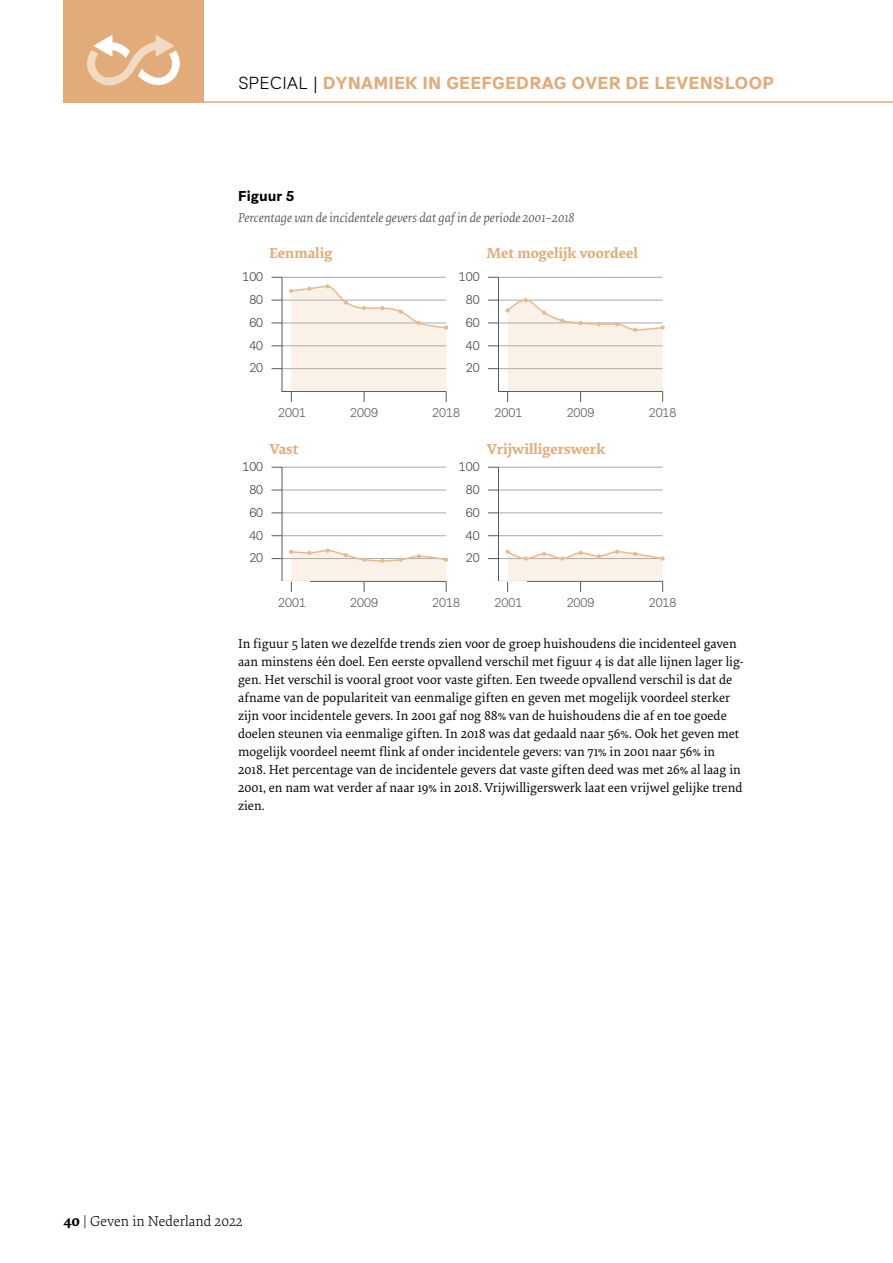
<style>
.page{position:relative;width:893px;height:1263px;background:#fff}
.page>*{position:absolute;margin:0;border:0;box-sizing:border-box;transform-origin:0 0}
.t1{font:700 16.5px "Synthese";color:#e1ac7a}
.t2{font:700 15px "Elena Basic";color:#e1ad79}
.t3{font:300 15px "Elena Basic";color:#000}
.t4{font:13.5px/18px "Elena Basic";color:#000}
.t5{font:italic 13.5px "Elena Basic";color:#58595b}
.t6{font:700 13.5px "Synthese";color:#000}
.t7{font:300 12px "Synthese";color:#58595b}
.t8{font:300 12px "Synthese";color:#414042}
.s1{font-weight:300;color:#000}
.s2{font-weight:700}
</style>
<div class="page">
<hr style="left:64px;top:101px;width:829px;height:2px;background:#e1ac7a">
<div style="left:64px;top:0;width:140px;height:103px;background:#e1ac7a"></div>
<svg style="left:87px;top:35px;width:93px;height:51px"></svg>
<hr style="left:282px;top:368px;width:164px;height:1px;background:#a7a9ac">
<hr style="left:282px;top:346px;width:164px;height:1px;background:#a7a9ac">
<hr style="left:282px;top:323px;width:164px;height:1px;background:#a7a9ac">
<hr style="left:282px;top:300px;width:164px;height:1px;background:#a7a9ac">
<hr style="left:282px;top:277px;width:164px;height:1px;background:#a7a9ac">
<hr style="left:282px;top:277px;width:1px;height:115px;background:#58595b">
<hr style="left:282px;top:391px;width:164px;height:1px;background:#58595b">
<hr style="left:498px;top:368px;width:165px;height:1px;background:#a7a9ac">
<hr style="left:498px;top:346px;width:165px;height:1px;background:#a7a9ac">
<hr style="left:498px;top:323px;width:165px;height:1px;background:#a7a9ac">
<hr style="left:498px;top:300px;width:165px;height:1px;background:#a7a9ac">
<hr style="left:498px;top:277px;width:165px;height:1px;background:#a7a9ac">
<hr style="left:498px;top:277px;width:1px;height:115px;background:#58595b">
<hr style="left:498px;top:391px;width:165px;height:1px;background:#58595b">
<hr style="left:282px;top:558px;width:164px;height:1px;background:#a7a9ac">
<hr style="left:282px;top:535px;width:164px;height:1px;background:#a7a9ac">
<hr style="left:282px;top:513px;width:164px;height:1px;background:#a7a9ac">
<hr style="left:282px;top:490px;width:164px;height:1px;background:#a7a9ac">
<hr style="left:282px;top:467px;width:164px;height:1px;background:#a7a9ac">
<hr style="left:282px;top:467px;width:1px;height:115px;background:#58595b">
<hr style="left:282px;top:581px;width:164px;height:1px;background:#58595b">
<hr style="left:498px;top:558px;width:165px;height:1px;background:#a7a9ac">
<hr style="left:498px;top:535px;width:165px;height:1px;background:#a7a9ac">
<hr style="left:498px;top:513px;width:165px;height:1px;background:#a7a9ac">
<hr style="left:498px;top:490px;width:165px;height:1px;background:#a7a9ac">
<hr style="left:498px;top:467px;width:165px;height:1px;background:#a7a9ac">
<hr style="left:498px;top:467px;width:1px;height:115px;background:#58595b">
<hr style="left:498px;top:581px;width:165px;height:1px;background:#58595b">
<svg style="left:505px;top:298px;width:160px;height:104px"></svg>
<svg style="left:289px;top:284px;width:159px;height:118px"></svg>
<svg style="left:505px;top:550px;width:160px;height:42px"></svg>
<svg style="left:289px;top:548px;width:159px;height:44px"></svg>
<p class="t1" style="left:238px;top:70px;width:538px"><span class="s1">SPECIAL |</span> DYNAMIEK IN GEEFGEDRAG OVER DE LEVENSLOOP</p>
<p class="t6" style="left:238px;top:186px;width:57px">Figuur 5</p>
<p class="t5" style="left:238px;top:208px;width:338px">Percentage van de incidentele gevers dat gaf in de periode 2001–2018</p>
<p class="t2" style="left:269px;top:242px;width:65px">Eenmalig</p>
<p class="t2" style="left:486px;top:242px;width:153px">Met mogelijk voordeel</p>
<p class="t8" style="left:242px;top:267px;width:22px">100</p>
<p class="t8" style="left:459px;top:267px;width:22px">100</p>
<p class="t8" style="left:249px;top:289px;width:15px">80</p>
<p class="t8" style="left:466px;top:289px;width:15px">80</p>
<p class="t8" style="left:249px;top:312px;width:15px">60</p>
<p class="t8" style="left:466px;top:312px;width:15px">60</p>
<p class="t8" style="left:249px;top:335px;width:15px">40</p>
<p class="t8" style="left:466px;top:335px;width:15px">40</p>
<p class="t8" style="left:249px;top:358px;width:15px">20</p>
<p class="t8" style="left:466px;top:358px;width:15px">20</p>
<p class="t7" style="left:268px;top:403px;width:29px">2000</p>
<p class="t7" style="left:350px;top:403px;width:29px">2009</p>
<p class="t7" style="left:432px;top:403px;width:29px">2018</p>
<p class="t7" style="left:485px;top:403px;width:29px">2000</p>
<p class="t7" style="left:567px;top:403px;width:29px">2009</p>
<p class="t7" style="left:649px;top:403px;width:29px">2018</p>
<p class="t7" style="left:278px;top:403px;width:29px">2001</p>
<p class="t7" style="left:494px;top:403px;width:29px">2001</p>
<p class="t2" style="left:270px;top:437px;width:31px">Vast</p>
<p class="t2" style="left:487px;top:437px;width:120px">Vrijwilligerswerk</p>
<p class="t8" style="left:242px;top:456px;width:22px">100</p>
<p class="t8" style="left:459px;top:456px;width:22px">100</p>
<p class="t8" style="left:249px;top:479px;width:15px">80</p>
<p class="t8" style="left:466px;top:479px;width:15px">80</p>
<p class="t8" style="left:249px;top:502px;width:15px">60</p>
<p class="t8" style="left:466px;top:502px;width:15px">60</p>
<p class="t8" style="left:249px;top:525px;width:15px">40</p>
<p class="t8" style="left:466px;top:525px;width:15px">40</p>
<p class="t8" style="left:249px;top:548px;width:15px">20</p>
<p class="t8" style="left:466px;top:548px;width:15px">20</p>
<p class="t7" style="left:268px;top:593px;width:29px">2000</p>
<p class="t7" style="left:350px;top:593px;width:29px">2009</p>
<p class="t7" style="left:432px;top:593px;width:29px">2018</p>
<p class="t7" style="left:485px;top:593px;width:29px">2000</p>
<p class="t7" style="left:567px;top:593px;width:29px">2009</p>
<p class="t7" style="left:649px;top:593px;width:29px">2018</p>
<p class="t7" style="left:278px;top:593px;width:29px">2001</p>
<p class="t7" style="left:494px;top:593px;width:29px">2001</p>
<p class="t4" style="left:238px;top:634px;width:507px">In figuur 5 laten we dezelfde trends zien voor de groep huishoudens die incidenteel gaven aan minstens één doel. Een eerste opvallend verschil met figuur 4 is dat alle lijnen lager lig&shy;gen. Het verschil is vooral groot voor vaste giften. Een tweede opvallend verschil is dat de afname van de populariteit van eenmalige giften en geven met mogelijk voordeel sterker zijn voor incidentele gevers. In 2001 gaf nog 88% van de huishoudens die af en toe goede doelen steunen via eenmalige giften. In 2018 was dat gedaald naar 56%. Ook het geven met mogelijk voordeel neemt flink af onder incidentele gevers: van 71% in 2001 naar 56% in 2018. Het percentage van de incidentele gevers dat vaste giften deed was met 26% al laag in 2001, en nam wat verder af naar 19% in 2018. Vrijwilligerswerk laat een vrijwel gelijke trend zien.</p>
<p class="t3" style="left:63px;top:1211px;width:181px"><span class="s2">40</span> | Geven in Nederland 2022</p>
</div>
